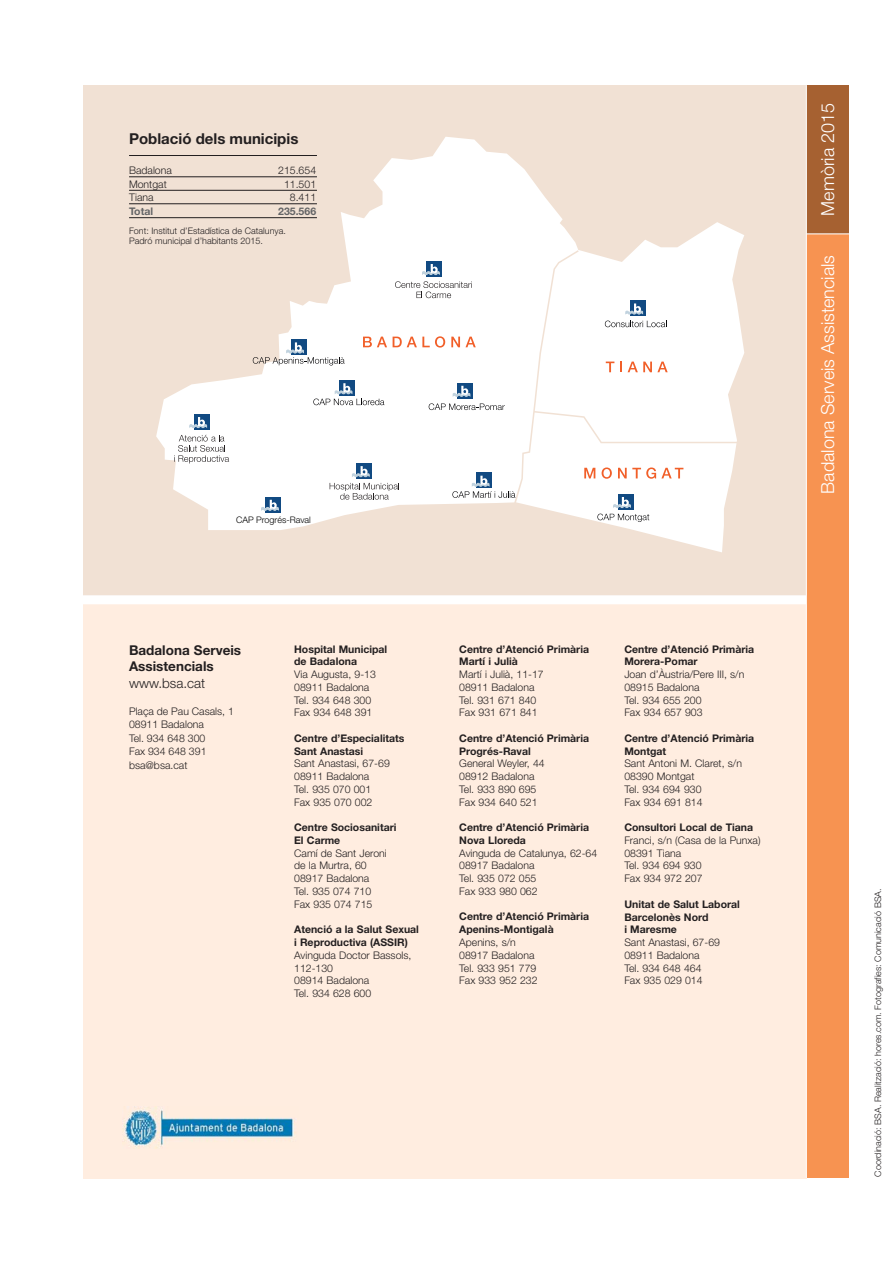
<style>
.page{position:relative;width:893px;height:1263px;background:#fff}
.page>*{position:absolute;margin:0;border:0;box-sizing:border-box;transform-origin:0 0}
.t1{font:300 18px "Helvetica Neue";color:#fff}
.t2{font:700 15px "Helvetica Neue";color:#231f20}
.t3{font:700 13.5px/16.5px "Helvetica Neue";color:#231f20}
.t4{font:300 13.5px "Helvetica Neue";color:#231f20}
.t5{font:300 10.5px/12.8px "Helvetica Neue";color:#231f20}
.t6{font:700 10.5px/12.8px "Helvetica Neue";color:#231f20}
.t7{font:700 10.5px "Helvetica Neue";color:#636466}
.t8{font:300 9px/10.5px "Helvetica Neue";color:#231f20}
.t9{font:300 9px "Helvetica Neue";color:#000}
</style>
<div class="page">
<div style="left:83px;top:85px;width:723px;height:512px;background:#f1e1d4"></div>
<svg style="left:156px;top:137px;width:588px;height:415px;fill:#fff"></svg>
<svg style="left:330px;top:483px;width:69px;height:17px"></svg>
<svg style="left:395px;top:281px;width:77px;height:17px"></svg>
<div style="left:194px;top:414px;width:15px;height:16px;background:#114a82"></div>
<svg style="left:190px;top:417px;width:17px;height:11px"></svg>
<div style="left:427px;top:261px;width:15px;height:16px;background:#114a82"></div>
<svg style="left:422px;top:264px;width:18px;height:11px"></svg>
<div style="left:457px;top:383px;width:16px;height:15px;background:#114a82"></div>
<svg style="left:453px;top:386px;width:17px;height:11px"></svg>
<div style="left:266px;top:497px;width:15px;height:15px;background:#114a82"></div>
<svg style="left:261px;top:500px;width:18px;height:11px"></svg>
<div style="left:356px;top:463px;width:16px;height:16px;background:#114a82"></div>
<svg style="left:352px;top:466px;width:17px;height:11px"></svg>
<div style="left:630px;top:300px;width:15px;height:16px;background:#114a82"></div>
<svg style="left:626px;top:303px;width:17px;height:12px"></svg>
<svg style="left:363px;top:337px;width:24px;height:10px"></svg>
<svg style="left:393px;top:336px;width:52px;height:12px"></svg>
<svg style="left:451px;top:337px;width:25px;height:10px"></svg>
<div style="left:339px;top:380px;width:16px;height:16px;background:#114a82"></div>
<div style="left:291px;top:339px;width:15px;height:16px;background:#114a82"></div>
<div style="left:476px;top:473px;width:16px;height:15px;background:#114a82"></div>
<svg style="left:606px;top:362px;width:8px;height:10px"></svg>
<svg style="left:620px;top:362px;width:2px;height:10px"></svg>
<svg style="left:628px;top:362px;width:40px;height:10px"></svg>
<svg style="left:584px;top:468px;width:11px;height:10px"></svg>
<svg style="left:602px;top:467px;width:10px;height:12px"></svg>
<svg style="left:618px;top:467px;width:65px;height:12px"></svg>
<div style="left:618px;top:494px;width:15px;height:15px;background:#114a82"></div>
<svg style="left:613px;top:497px;width:18px;height:11px"></svg>
<svg style="left:597px;top:514px;width:52px;height:8px"></svg>
<svg style="left:429px;top:403px;width:76px;height:7px"></svg>
<svg style="left:452px;top:476px;width:63px;height:22px"></svg>
<svg style="left:313px;top:383px;width:71px;height:22px;background:#d7dde2"></svg>
<svg style="left:253px;top:342px;width:92px;height:23px"></svg>
<svg style="left:605px;top:321px;width:62px;height:6px"></svg>
<svg style="left:174px;top:435px;width:55px;height:28px;background:#dddcdc"></svg>
<div style="left:83px;top:597px;width:723px;height:581px;background:#ffede0"></div>
<div style="left:83px;top:595px;width:723px;height:9px;background:#fff"></div>
<div style="left:806px;top:233px;width:43px;height:945px;background:#f79351"></div>
<div style="left:806px;top:85px;width:43px;height:148px;background:#a66131"></div>
<hr style="left:806px;top:85px;width:1px;height:1093px;background:#fff">
<hr style="left:806px;top:233px;width:44px;height:1px;background:#fff">
<hr style="left:129px;top:155px;width:188px;height:1px;background:#231f20">
<hr style="left:129px;top:177px;width:188px;height:1px;background:#231f20">
<hr style="left:129px;top:190px;width:188px;height:1px;background:#231f20">
<hr style="left:129px;top:203px;width:188px;height:1px;background:#231f20">
<hr style="left:129px;top:217px;width:188px;height:1px;background:#231f20">
<img style="left:124px;top:1109px;width:171px;height:40px">
<h2 class="t2" style="left:129px;top:133px;width:171px">Població dels municipis</h2>
<p class="t5" style="left:129px;top:165px;width:44px">Badalona</p>
<p class="t5" style="left:278px;top:165px;width:39px">215.654</p>
<p class="t5" style="left:129px;top:179px;width:39px">Montgat</p>
<p class="t5" style="left:284px;top:179px;width:34px">11.501</p>
<p class="t5" style="left:129px;top:192px;width:26px">Tiana</p>
<p class="t5" style="left:290px;top:192px;width:28px">8.411</p>
<p class="t7" style="left:129px;top:207px;width:26px">Total</p>
<p class="t7" style="left:278px;top:207px;width:39px">235.566</p>
<p class="t8" style="left:129px;top:226px;width:158px">Font: Institut d’Estadística de Catalunya.<br>Padró municipal d’habitants 2015.</p>
<p class="t9" style="left:236px;top:516px;width:76px">CAP Progrés-Raval</p>
<p class="t3" style="left:129px;top:643px;width:114px">Badalona Serveis<br>Assistencials</p>
<p class="t4" style="left:129px;top:678px;width:78px">www.bsa.cat</p>
<p class="t5" style="left:129px;top:705px;width:106px;line-height:13.5px">Plaça de Pau Casals, 1<br>08911 Badalona<br>Tel. 934 648 300<br>Fax 934 648 391 bsa@bsa.cat</p>
<p class="t6" style="left:294px;top:643px;width:95px">Hospital Municipal de Badalona</p>
<p class="t5" style="left:294px;top:669px;width:83px">Via Augusta, 9-13<br>08911 Badalona<br>Tel. 934 648 300<br>Fax 934 648 391</p>
<p class="t6" style="left:294px;top:733px;width:112px">Centre d’Especialitats<br>Sant Anastasi</p>
<p class="t5" style="left:294px;top:758px;width:97px">Sant Anastasi, 67-69<br>08911 Badalona<br>Tel. 935 070 001<br>Fax 935 070 002</p>
<p class="t6" style="left:294px;top:822px;width:104px">Centre Sociosanitari<br>El Carme</p>
<p class="t5" style="left:294px;top:847px;width:94px">Camí de Sant Jeroni de la Murtra, 60<br>08917 Badalona<br>Tel. 935 074 710<br>Fax 935 074 715</p>
<p class="t6" style="left:294px;top:924px;width:126px">Atenció a la Salut Sexual i Reproductiva (ASSIR)</p>
<p class="t5" style="left:294px;top:949px;width:119px">Avinguda Doctor Bassols,<br>112-130<br>08914 Badalona<br>Tel. 934 628 600</p>
<p class="t6" style="left:459px;top:643px;width:131px">Centre d’Atenció Primària<br>Martí i Julià</p>
<p class="t5" style="left:459px;top:669px;width:86px">Martí i Julià, 11-17<br>08911 Badalona<br>Tel. 931 671 840<br>Fax 931 671 841</p>
<p class="t6" style="left:459px;top:733px;width:131px">Centre d’Atenció Primària<br>Progrés-Raval</p>
<p class="t5" style="left:459px;top:758px;width:87px">General Weyler, 44<br>08912 Badalona<br>Tel. 933 890 695<br>Fax 934 640 521</p>
<p class="t6" style="left:459px;top:822px;width:131px">Centre d’Atenció Primària<br>Nova Lloreda</p>
<p class="t5" style="left:459px;top:848px;width:140px">Avinguda de Catalunya, 62-64<br>08917 Badalona<br>Tel. 935 072 055<br>Fax 933 980 062</p>
<p class="t6" style="left:459px;top:911px;width:131px">Centre d’Atenció Primària<br>Apenins-Montigalà</p>
<p class="t5" style="left:459px;top:937px;width:80px">Apenins, s/n<br>08917 Badalona<br>Tel. 933 951 779<br>Fax 933 952 232</p>
<p class="t6" style="left:624px;top:643px;width:131px">Centre d’Atenció Primària<br>Morera-Pomar</p>
<p class="t5" style="left:624px;top:669px;width:122px">Joan d’Àustria/Pere III, s/n<br>08915 Badalona<br>Tel. 934 655 200<br>Fax 934 657 903</p>
<p class="t6" style="left:624px;top:733px;width:131px">Centre d’Atenció Primària<br>Montgat</p>
<p class="t5" style="left:624px;top:758px;width:119px">Sant Antoni M. Claret, s/n<br>08390 Montgat<br>Tel. 934 694 930<br>Fax 934 691 814</p>
<p class="t6" style="left:624px;top:822px;width:130px">Consultori Local de Tiana</p>
<p class="t5" style="left:624px;top:835px;width:138px">Franci, s/n (Casa de la Punxa)<br>08391 Tiana<br>Tel. 934 694 930<br>Fax 934 972 207</p>
<p class="t6" style="left:624px;top:898px;width:117px">Unitat de Salut Laboral<br>Barcelonès Nord<br>i Maresme</p>
<p class="t5" style="left:624px;top:937px;width:97px">Sant Anastasi, 67-69<br>08911 Badalona<br>Tel. 934 648 464<br>Fax 935 029 014</p>
<h1 class="t1" style="left:821px;top:216px;width:114px;rotate:-90deg">Memòria 2015</h1>
<h1 class="t1" style="left:821px;top:493px;width:240px;rotate:-90deg">Badalona Serveis Assistencials</h1>
<p class="t8" style="left:873px;top:1176px;width:289px;rotate:-90deg">Coordinació: BSA. Realització: hores.com. Fotografies: Comunicació BSA.</p>
</div>
